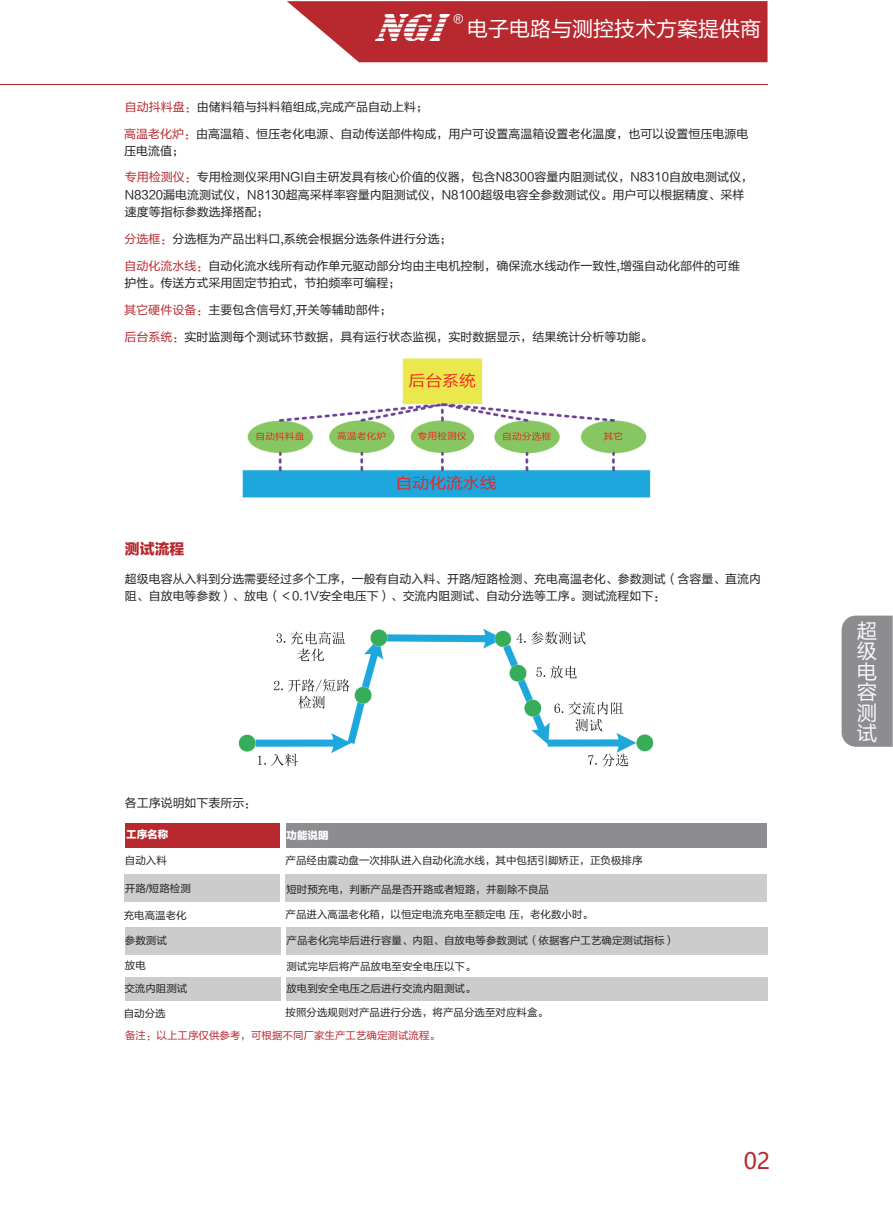
<style>
.page{position:relative;width:893px;height:1212px;background:#fff}
.page>*{position:absolute;margin:0;border:0;box-sizing:border-box;transform-origin:0 0}
.t1{font:22.5px "Microsoft Ya Hei";color:#b7282f}
.t2{font:21px "FZLTHK GBK1 0";color:#fff}
.t3{font:20.4px/20.4px "FZLTHK GBK1 0";color:#f9f8f8;text-align:justify}
.t4{font:14.85px "FZLTTHK GBK1 0";color:#b7282f}
.t5{font:12px/17.4px "FZLTHK GBK1 0";color:#231f20}
.t6{font:10.5px "FZLTHK GBK1 0";color:#231f20}
.t7{font:10.5px "FZLTHK GBK1 0";color:#b7282f}
.t8{font:10.5px "FZLTTHK GBK1 0";color:#fff}
.s1{color:#b7282f}
</style>
<div class="page">
<div style="left:842px;top:616px;width:51px;height:131px;background:#8d8d91"></div>
<svg style="left:287px;top:1px;width:480px;height:61px;background:#bd3a41"></svg>
<img style="left:375px;top:14px;width:88px;height:27px">
<hr style="left:0;top:84px;width:768px;height:1px;background:#b7282f">
<div style="left:125px;top:823px;width:155px;height:24px;background:#b7282f"></div>
<div style="left:286px;top:823px;width:480px;height:24px;background:#8d8d91"></div>
<div style="left:124px;top:875px;width:156px;height:27px;background:#cdcccd"></div>
<div style="left:286px;top:875px;width:481px;height:27px;background:#cdcccd"></div>
<div style="left:125px;top:927px;width:155px;height:27px;background:#cdcccd"></div>
<div style="left:286px;top:927px;width:482px;height:27px;background:#cdcccd"></div>
<div style="left:125px;top:977px;width:155px;height:23px;background:#cdcccd"></div>
<div style="left:286px;top:977px;width:482px;height:23px;background:#cdcccd"></div>
<img style="left:242px;top:358px;width:408px;height:139px">
<img style="left:238px;top:628px;width:416px;height:139px">
<p class="t5" style="left:125px;top:98px;width:305px"><span class="s1">自动抖料盘：</span>由储料箱与抖料箱组成,完成产品自动上料；</p>
<h2 class="t2" style="left:467px;top:17px;width:295px">电子电路与测控技术方案提供商</h2>
<p class="t5" style="left:124px;top:125px;width:625px"><span class="s1">高温老化炉：</span>由高温箱、恒压老化电源、自动传送部件构成，用户可设置高温箱设置老化温度，也可以设置恒压电源电压电流值；</p>
<p class="t5" style="left:125px;top:169px;width:630px"><span class="s1">专用检测仪：</span>专用检测仪采用NGI自主研发具有核心价值的仪器，包含N8300容量内阻测试仪，N8310自放电测试仪，<br>N8320漏电流测试仪，N8130超高采样率容量内阻测试仪，N8100超级电容全参数测试仪。用户可以根据精度、采样速度等指标参数选择搭配；</p>
<p class="t5" style="left:125px;top:230px;width:329px"><span class="s1">分选框：</span>分选框为产品出料口,系统会根据分选条件进行分选；</p>
<p class="t5" style="left:125px;top:257px;width:617px"><span class="s1">自动化流水线：</span>自动化流水线所有动作单元驱动部分均由主电机控制，确保流水线动作一致性,增强自动化部件的可维护性。传送方式采用固定节拍式，节拍频率可编程；</p>
<p class="t5" style="left:124px;top:301px;width:269px"><span class="s1">其它硬件设备：</span>主要包含信号灯,开关等辅助部件；</p>
<p class="t5" style="left:124px;top:328px;width:529px"><span class="s1">后台系统：</span>实时监测每个测试环节数据，具有运行状态监视，实时数据显示，结果统计分析等功能。</p>
<p class="t4" style="left:125px;top:540px;width:61px">测试流程</p>
<p class="t5" style="left:125px;top:571px;width:638px">超级电容从入料到分选需要经过多个工序，一般有自动入料、开路/短路检测、充电高温老化、参数测试（含容量、直流内阻、自放电等参数）、放电（＜0.1V安全电压下）、交流内阻测试、自动分选等工序。测试流程如下：</p>
<p class="t5" style="left:125px;top:794px;width:133px">各工序说明如下表所示：</p>
<p class="t8" style="left:126px;top:829px;width:43px">工序名称</p>
<p class="t8" style="left:286px;top:830px;width:43px">功能说明</p>
<p class="t6" style="left:286px;top:855px;width:358px">产品经由震动盘一次排队进入自动化流水线，其中包括引脚矫正，正负极排序</p>
<p class="t6" style="left:125px;top:883px;width:68px">开路/短路检测</p>
<p class="t6" style="left:125px;top:855px;width:43px">自动入料</p>
<p class="t6" style="left:286px;top:884px;width:264px">短时预充电，判断产品是否开路或者短路，并剔除不良品</p>
<p class="t6" style="left:124px;top:910px;width:64px">充电高温老化</p>
<p class="t6" style="left:286px;top:909px;width:309px">产品进入高温老化箱，以恒定电流充电至额定电 压，老化数小时。</p>
<p class="t6" style="left:125px;top:935px;width:43px">参数测试</p>
<p class="t6" style="left:286px;top:935px;width:390px">产品老化完毕后进行容量、内阻、自放电等参数测试（依据客户工艺确定测试指标）</p>
<p class="t6" style="left:124px;top:983px;width:64px">交流内阻测试</p>
<p class="t6" style="left:286px;top:983px;width:190px">放电到安全电压之后进行交流内阻测试。</p>
<p class="t6" style="left:125px;top:959px;width:22px">放电</p>
<p class="t6" style="left:286px;top:960px;width:190px">测试完毕后将产品放电至安全电压以下。</p>
<p class="t6" style="left:124px;top:1007px;width:43px">自动分选</p>
<p class="t6" style="left:286px;top:1006px;width:264px">按照分选规则对产品进行分选，将产品分选至对应料盒。</p>
<p class="t7" style="left:125px;top:1029px;width:316px">备注：以上工序仅供参考，可根据不同厂家生产工艺确定测试流程。</p>
<h1 class="t1" style="left:744px;top:1145px;width:28px">02</h1>
<h3 class="t3" style="left:857px;top:621px;width:21px">超级电容测试</h3>
</div>
